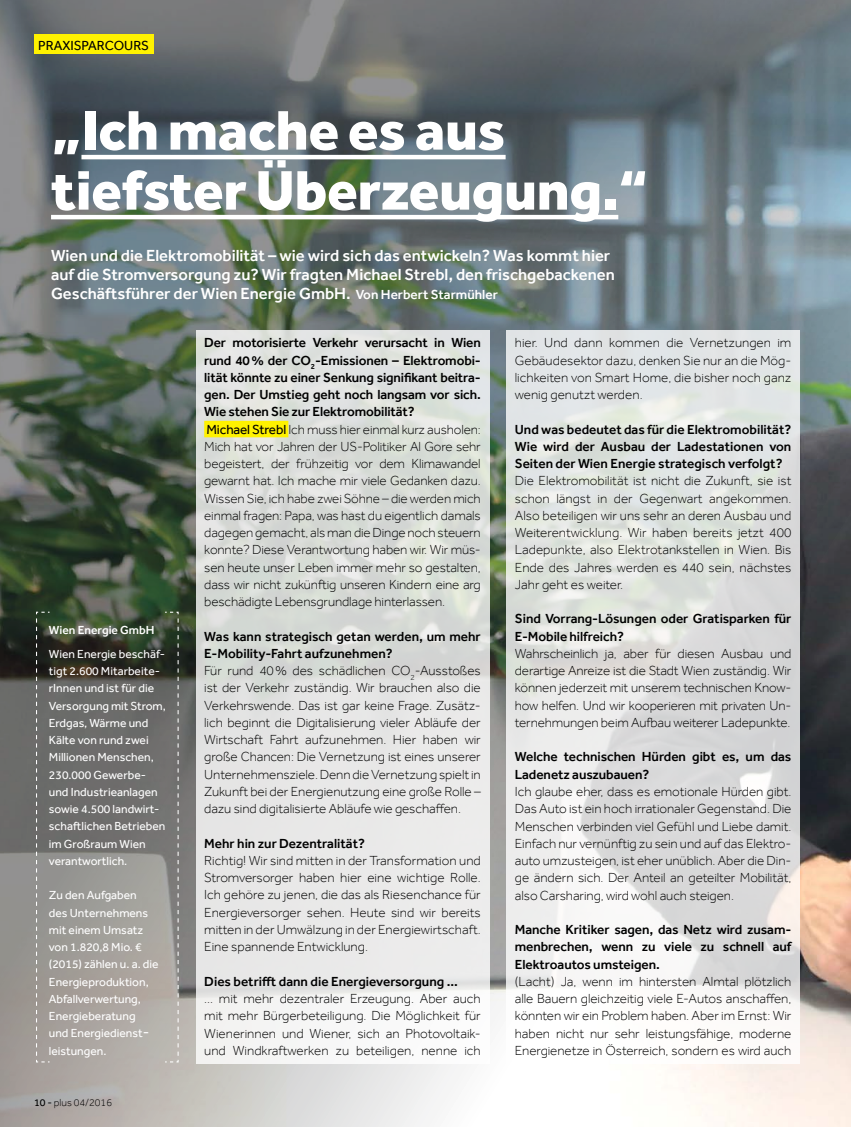
<style>
.page{position:relative;width:851px;height:1127px;background:#fff}
.page>*{position:absolute;margin:0;border:0;box-sizing:border-box;transform-origin:0 0}
.t1{font:800 57.6px/60px "Effra";letter-spacing:-.005em;color:#fff}
.t2{font:500 16.5px/18.8px "Effra";color:#fff}
.t3{font:300 13.5px/17.2px "Effra";letter-spacing:-.005em;color:#000;text-align:justify}
.t4{font:500 13.5px/17.2px "Effra";letter-spacing:-.005em;color:#000;text-align:justify}
.t5{font:13.5px "Effra";color:#000}
.t6{font:12px/17.2px "Effra";color:#fff}
.t7{font:500 12px "Effra";color:#fff}
.t8{font:300 10.5px "Effra";color:#000}
.s1{font-size:13.5px}
.s2{font-weight:400}
.s3{font-weight:500}
</style>
<div class="page">
<img style="left:0;top:0;width:850px;height:1127px">
<div style="left:34px;top:35px;width:119px;height:19px;background:#fff200"></div>
<svg style="left:506px;top:330px;width:293px;height:733px"></svg>
<hr style="left:81px;top:155px;width:424px;height:4px;background:#fff">
<hr style="left:51px;top:215px;width:567px;height:4px;background:#fff">
<svg style="left:196px;top:330px;width:293px;height:733px;background:#e3e4e2"></svg>
<div style="left:204px;top:421px;width:84px;height:16px;background:#fff200"></div>
<svg style="left:164px;top:611px;width:15px;height:452px;background:#82827d"></svg>
<svg style="left:35px;top:611px;width:16px;height:452px;background:#7a7976"></svg>
<p class="t5" style="left:38px;top:37px;width:111px">Praxis parcours</p>
<h1 class="t1" style="left:51px;top:99px;width:598px">„Ich mache es aus tiefster Überzeugung.“</h1>
<p class="t2" style="left:51px;top:246px;width:565px">Wien und die Elektromobilität – wie wird sich das entwickeln? Was kommt hier auf die Stromversorgung zu? Wir fragten Michael Strebl, den frischgebackenen<br>Geschäftsführer der Wien Energie GmbH. <span class="s1">Von Herbert Starmühler</span></p>
<p class="t7" style="left:49px;top:623px;width:107px">Wien Energie GmbH</p>
<p class="t6" style="left:49px;top:645px;width:118px">Wien Energie beschäf&shy;tigt 2.600 Mitarbeite&shy;rInnen und ist für die<br>Versorgung mit Strom,<br>Erdgas, Wärme und<br>Kälte von rund zwei<br>Millionen Menschen,<br>230.000 Gewerbe&shy;und Industrieanlagen sowie 4.500 landwirt&shy;schaftlichen Betrieben im Großraum Wien verantwortlich.</p>
<p class="t6" style="left:49px;top:886px;width:111px">Zu den Aufgaben<br>des Unternehmens mit einem Umsatz von 1.820,8 Mio. € (2015) zählen u. a. die<br>Energieproduktion,<br>Abfallverwertung,<br>Energieberatung<br>und Energiedienst&shy;leistungen.</p>
<p class="t8" style="left:34px;top:1097px;width:79px"><span class="s2">10 -</span> plus 04/2016</p>
<p class="t3" style="left:204px;top:334px;width:278px;text-align:left"><span class="s3">Der motorisierte Verkehr verursacht in Wien rund 40% der CO</span><sub>2</sub><span class="s3">-Emissionen – Elektromobi&shy;lität könnte zu einer Senkung signifikant beitra&shy;gen. Der Umstieg geht noch langsam vor sich.<br>Wie stehen Sie zur Elektromobilität?<br></span><span class="s2">Michael Strebl</span> Ich muss hier einmal kurz ausholen:<br>Mich hat vor Jahren der US-Politiker Al Gore sehr begeistert, der frühzeitig vor dem Klimawandel gewarnt hat. Ich mache mir viele Gedanken dazu.<br>Wissen Sie, ich habe zwei Söhne – die werden mich einmal fragen: Papa, was hast du eigentlich damals dagegen gemacht, als man die Dinge noch steuern konnte? Diese Verantwortung haben wir. Wir müs&shy;sen heute unser Leben immer mehr so gestalten, dass wir nicht zukünftig unseren Kindern eine arg beschädigte Lebensgrundlage hinterlassen.</p>
<p class="t3" style="left:204px;top:627px;width:278px;text-align:left"><span class="s3">Was kann strategisch getan werden, um mehr E-Mobility-Fahrt aufzunehmen?<br></span>Für rund 40% des schädlichen CO<sub>2</sub>-Ausstoßes ist der Verkehr zuständig. Wir brauchen also die Verkehrswende. Das ist gar keine Frage. Zusätz&shy;lich beginnt die Digitalisierung vieler Abläufe der Wirtschaft Fahrt aufzunehmen. Hier haben wir große Chancen: Die Vernetzung ist eines unserer Unternehmensziele. Denn die Vernetzung spielt in Zukunft bei der Energienutzung eine große Rolle – dazu sind digitalisierte Abläufe wie geschaffen.</p>
<p class="t4" style="left:204px;top:834px;width:162px">Mehr hin zur Dezentralität?</p>
<p class="t3" style="left:204px;top:852px;width:278px">Richtig! Wir sind mitten in der Transformation und Stromversorger haben hier eine wichtige Rolle.<br>Ich gehöre zu jenen, die das als Riesenchance für Energieversorger sehen. Heute sind wir bereits mitten in der Umwälzung in der Energiewirtschaft.<br>Eine spannende Entwicklung.</p>
<p class="t4" style="left:204px;top:972px;width:255px">Dies betrifft dann die Energieversorgung ...</p>
<p class="t3" style="left:204px;top:990px;width:278px">... mit mehr dezentraler Erzeugung. Aber auch mit mehr Bürgerbeteiligung. Die Möglichkeit für Wienerinnen und Wiener, sich an Photovoltaik&shy;und Windkraftwerken zu beteiligen, nenne ich</p>
<p class="t3" style="left:514px;top:334px;width:278px">hier. Und dann kommen die Vernetzungen im Gebäudesektor dazu, denken Sie nur an die Mög&shy;lichkeiten von Smart Home, die bisher noch ganz wenig genutzt werden.</p>
<p class="t4" style="left:514px;top:420px;width:278px">Und was bedeutet das für die Elektromobilität?<br>Wie wird der Ausbau der Ladestationen von Seiten der Wien Energie strategisch verfolgt?</p>
<p class="t3" style="left:514px;top:472px;width:278px">Die Elektromobilität ist nicht die Zukunft, sie ist schon längst in der Gegenwart angekommen.<br>Also beteiligen wir uns sehr an deren Ausbau und Weiterentwicklung. Wir haben bereits jetzt 400<br>Ladepunkte, also Elektrotankstellen in Wien. Bis Ende des Jahres werden es 440 sein, nächstes Jahr geht es weiter.</p>
<p class="t4" style="left:514px;top:610px;width:278px">Sind Vorrang-Lösungen oder Gratisparken für<br>E-Mobile hilfreich?</p>
<p class="t3" style="left:514px;top:645px;width:278px">Wahrscheinlich ja, aber für diesen Ausbau und derartige Anreize ist die Stadt Wien zuständig. Wir können jederzeit mit unserem technischen Know&shy;how helfen. Und wir kooperieren mit privaten Un&shy;ternehmungen beim Aufbau weiterer Ladepunkte.</p>
<p class="t4" style="left:514px;top:748px;width:278px">Welche technischen Hürden gibt es, um das<br>Ladenetz auszubauen?</p>
<p class="t3" style="left:514px;top:783px;width:278px;text-align:left">Ich glaube eher, dass es emotionale Hürden gibt.<br>Das Auto ist ein hoch irrationaler Gegenstand. Die Menschen verbinden viel Gefühl und Liebe damit.<br>Einfach nur vernünftig zu sein und auf das Elektro&shy;auto umzusteigen, ist eher unüblich. Aber die Din&shy;ge ändern sich. Der Anteil an geteilter Mobilität, also Carsharing, wird wohl auch steigen.</p>
<p class="t4" style="left:514px;top:921px;width:278px">Manche Kritiker sagen, das Netz wird zusam&shy;menbrechen, wenn zu viele zu schnell auf Elektroautos umsteigen.</p>
<p class="t3" style="left:514px;top:972px;width:278px">(Lacht) Ja, wenn im hintersten Almtal plötzlich alle Bauern gleichzeitig viele E-Autos anschaffen, könnten wir ein Problem haben. Aber im Ernst: Wir haben nicht nur sehr leistungsfähige, moderne Energienetze in Österreich, sondern es wird auch</p>
</div>
